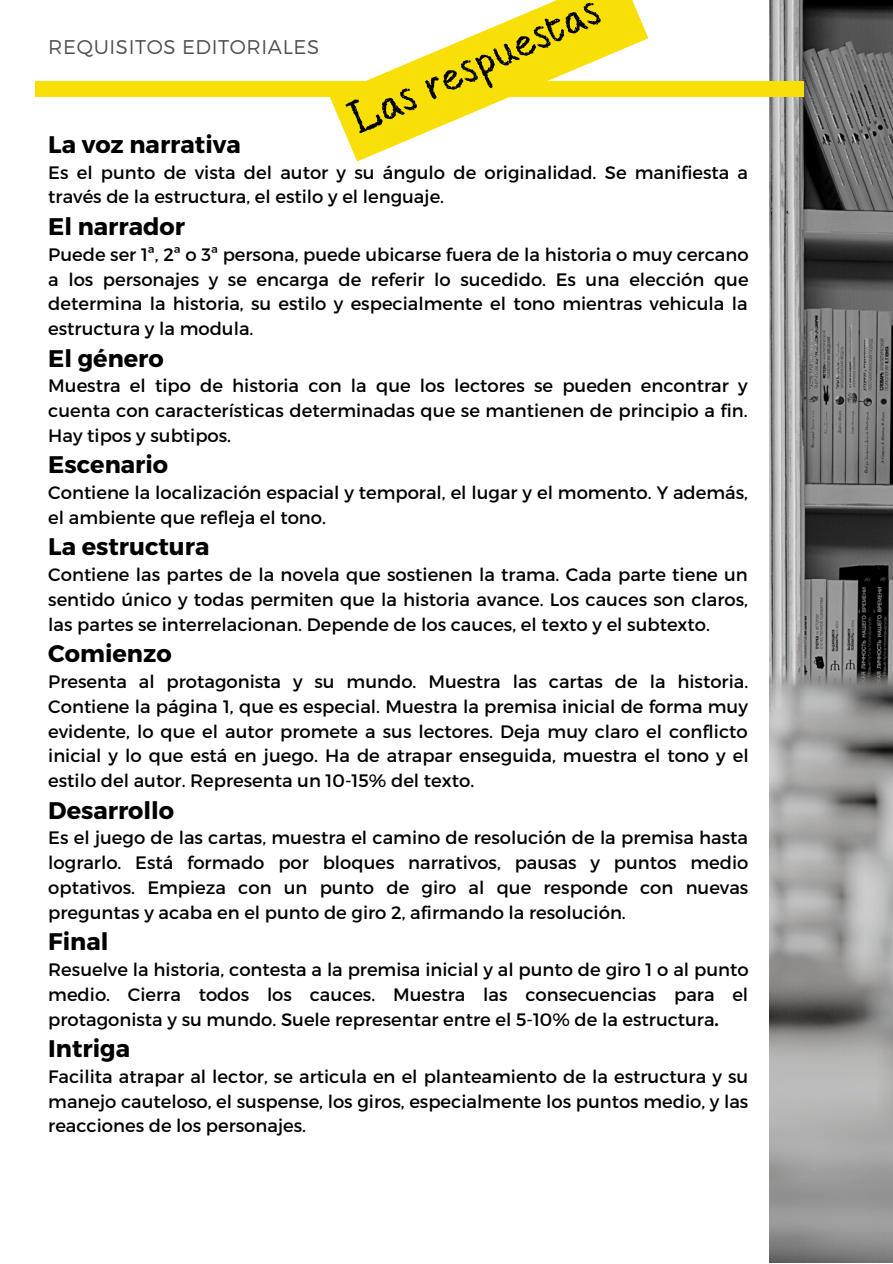
<style>
.page{position:relative;width:893px;height:1264px;background:#fff}
.page>*{position:absolute;margin:0;border:0;box-sizing:border-box;transform-origin:0 0}
.t1{font:40.65px "Berton";color:#000}
.t2{font:700 24px "Montserrat";color:#000}
.t3{font:300 19.8px "Montserrat";letter-spacing:.03em;color:#4f4f4f}
.t4{font:18px/24.8px "Montserrat";color:#000;text-align:justify}
.s1{font-weight:700}
</style>
<div class="page">
<img style="left:769px;top:0;width:123px;height:1262px">
<div style="left:35px;top:81px;width:768px;height:16px;background:#f8e006"></div>
<svg style="left:330px;top:0;width:318px;height:162px"></svg>
<p class="t1" style="left:342px;top:102px;width:272px;rotate:-25deg">Las respuestas</p>
<p class="t3" style="left:48px;top:34px;width:272px">REQUISITOS EDITORIALES</p>
<p class="t2" style="left:48px;top:129px;width:194px">La voz narrativa</p>
<p class="t4" style="left:48px;top:159px;width:701px">Es el punto de vista del autor y su ángulo de originalidad. Se manifiesta a través de la estructura, el estilo y el lenguaje.</p>
<p class="t2" style="left:48px;top:211px;width:138px">El narrador</p>
<p class="t4" style="left:48px;top:241px;width:701px">Puede ser 1ª, 2ª o 3ª persona, puede ubicarse fuera de la historia o muy cercano a los personajes y se encarga de referir lo sucedido. Es una elección que determina la historia, su estilo y especialmente el tono mientras vehicula la estructura y la modula.</p>
<p class="t2" style="left:48px;top:342px;width:117px">El género</p>
<p class="t4" style="left:48px;top:372px;width:700px">Muestra el tipo de historia con la que los lectores se pueden encontrar y cuenta con características determinadas que se mantienen de principio a fin.<br>Hay tipos y subtipos.</p>
<p class="t2" style="left:48px;top:449px;width:121px">Escenario</p>
<p class="t4" style="left:48px;top:479px;width:701px">Contiene la localización espacial y temporal, el lugar y el momento. Y además, el ambiente que refleja el tono.</p>
<p class="t2" style="left:48px;top:531px;width:163px">La estructura</p>
<p class="t4" style="left:48px;top:561px;width:701px">Contiene las partes de la novela que sostienen la trama. Cada parte tiene un sentido único y todas permiten que la historia avance. Los cauces son claros, las partes se interrelacionan. Depende de los cauces, el texto y el subtexto.</p>
<p class="t2" style="left:48px;top:638px;width:125px">Comienzo</p>
<p class="t4" style="left:48px;top:668px;width:702px">Presenta al protagonista y su mundo. Muestra las cartas de la historia.<br>Contiene la página 1, que es especial. Muestra la premisa inicial de forma muy evidente, lo que el autor promete a sus lectores. Deja muy claro el conflicto inicial y lo que está en juego. Ha de atrapar enseguida, muestra el tono y el estilo del autor. Representa un 10-15% del texto.</p>
<p class="t2" style="left:48px;top:794px;width:127px">Desarrollo</p>
<p class="t4" style="left:48px;top:824px;width:701px">Es el juego de las cartas, muestra el camino de resolución de la premisa hasta lograrlo. Está formado por bloques narrativos, pausas y puntos medio optativos. Empieza con un punto de giro al que responde con nuevas preguntas y acaba en el punto de giro 2, afirmando la resolución.</p>
<p class="t2" style="left:48px;top:926px;width:62px">Final</p>
<p class="t4" style="left:48px;top:956px;width:701px">Resuelve la historia, contesta a la premisa inicial y al punto de giro 1 o al punto medio. Cierra todos los cauces. Muestra las consecuencias para el protagonista y su mundo. Suele representar entre el 5-10% de la estructura<span class="s1">.</span></p>
<p class="t2" style="left:48px;top:1032px;width:83px">Intriga</p>
<p class="t4" style="left:48px;top:1063px;width:701px">Facilita atrapar al lector, se articula en el planteamiento de la estructura y su manejo cauteloso, el suspense, los giros, especialmente los puntos medio, y las reacciones de los personajes.</p>
</div>
